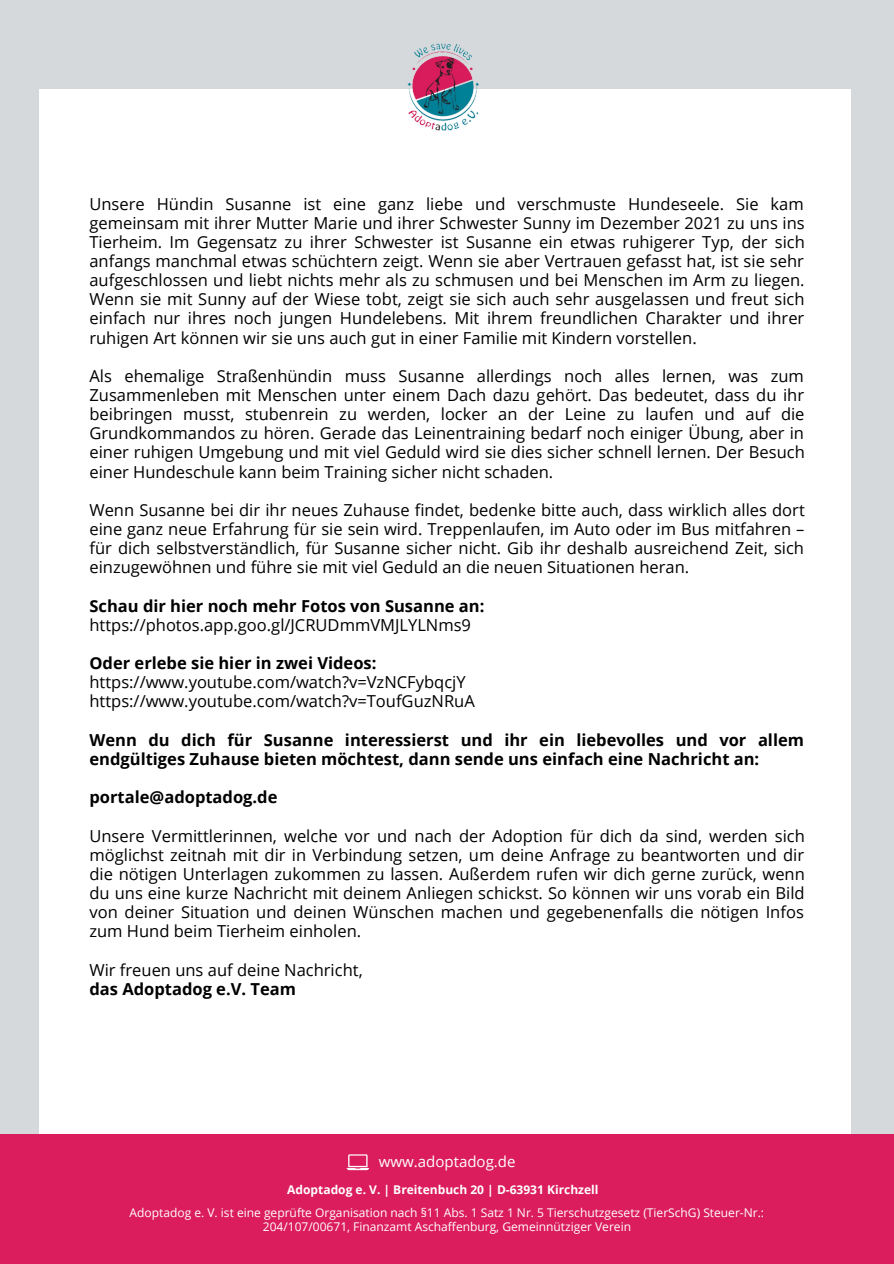
<style>
.page{position:relative;width:894px;height:1264px;background:#fff}
.page>*{position:absolute;margin:0;border:0;box-sizing:border-box;transform-origin:0 0}
.t1{font:16.5px/19.2px "Open Sans";color:#000;text-align:justify}
.t2{font:700 16.5px/19.2px "Open Sans";color:#000}
.t3{font:15px "Open Sans";color:#fff}
.t4{font:12px/14px "Open Sans";color:#fff;text-align:center}
.t5{font:700 12px "Open Sans";color:#fff}
</style>
<div class="page">
<div style="left:0;top:0;width:893px;height:1263px;background:#d5d9dc"></div>
<div style="left:39px;top:89px;width:811px;height:1174px;background:#fff"></div>
<img style="left:407px;top:43px;width:72px;height:88px">
<div style="left:0;top:1133px;width:893px;height:130px;background:#db1d5d"></div>
<svg style="left:346px;top:1154px;width:23px;height:16px"></svg>
<p class="t1" style="left:89px;top:193px;width:716px">Unsere Hündin Susanne ist eine ganz liebe und verschmuste Hundeseele. Sie kam gemeinsam mit ihrer Mutter Marie und ihrer Schwester Sunny im Dezember 2021 zu uns ins Tierheim. Im Gegensatz zu ihrer Schwester ist Susanne ein etwas ruhigerer Typ, der sich anfangs manchmal etwas schüchtern zeigt. Wenn sie aber Vertrauen gefasst hat, ist sie sehr aufgeschlossen und liebt nichts mehr als zu schmusen und bei Menschen im Arm zu liegen.<br>Wenn sie mit Sunny auf der Wiese tobt, zeigt sie sich auch sehr ausgelassen und freut sich einfach nur ihres noch jungen Hundelebens. Mit ihrem freundlichen Charakter und ihrer ruhigen Art können wir sie uns auch gut in einer Familie mit Kindern vorstellen.</p>
<p class="t1" style="left:89px;top:366px;width:716px">Als ehemalige Straßenhündin muss Susanne allerdings noch alles lernen, was zum Zusammenleben mit Menschen unter einem Dach dazu gehört. Das bedeutet, dass du ihr beibringen musst, stubenrein zu werden, locker an der Leine zu laufen und auf die Grundkommandos zu hören. Gerade das Leinentraining bedarf noch einiger Übung, aber in einer ruhigen Umgebung und mit viel Geduld wird sie dies sicher schnell lernen. Der Besuch einer Hundeschule kann beim Training sicher nicht schaden.</p>
<p class="t1" style="left:89px;top:500px;width:716px">Wenn Susanne bei dir ihr neues Zuhause findet, bedenke bitte auch, dass wirklich alles dort eine ganz neue Erfahrung für sie sein wird. Treppenlaufen, im Auto oder im Bus mitfahren – für dich selbstverständlich, für Susanne sicher nicht. Gib ihr deshalb ausreichend Zeit, sich einzugewöhnen und führe sie mit viel Geduld an die neuen Situationen heran.</p>
<p class="t2" style="left:89px;top:595px;width:396px">Schau dir hier noch mehr Fotos von Susanne an:</p>
<p class="t1" style="left:89px;top:615px;width:383px">https://photos.app.goo.gl/JCRUDmmVMJLYLNms9</p>
<p class="t2" style="left:89px;top:653px;width:288px">Oder erlebe sie hier in zwei Videos:</p>
<p class="t1" style="left:89px;top:672px;width:377px">https://www.youtube.com/watch?v=VzNCFybqcjY</p>
<p class="t1" style="left:89px;top:691px;width:387px">https://www.youtube.com/watch?v=ToufGuzNRuA</p>
<p class="t2" style="left:89px;top:729px;width:715px">Wenn du dich für Susanne interessierst und ihr ein liebevolles und vor allem endgültiges Zuhause bieten möchtest, dann sende uns einfach eine Nachricht an:</p>
<p class="t2" style="left:89px;top:787px;width:189px">portale@adoptadog.de</p>
<p class="t1" style="left:89px;top:825px;width:716px">Unsere Vermittlerinnen, welche vor und nach der Adoption für dich da sind, werden sich möglichst zeitnah mit dir in Verbindung setzen, um deine Anfrage zu beantworten und dir die nötigen Unterlagen zukommen zu lassen. Außerdem rufen wir dich gerne zurück, wenn du uns eine kurze Nachricht mit deinem Anliegen schickst. So können wir uns vorab ein Bild von deiner Situation und deinen Wünschen machen und gegebenenfalls die nötigen Infos zum Hund beim Tierheim einholen.</p>
<p class="t1" style="left:89px;top:959px;width:275px">Wir freuen uns auf deine Nachricht,</p>
<p class="t2" style="left:89px;top:978px;width:208px">das Adoptadog e.V. Team</p>
<p class="t3" style="left:379px;top:1151px;width:138px">www.adoptadog.de</p>
<p class="t5" style="left:287px;top:1181px;width:313px">Adoptadog e. V. | Breitenbuch 20 | D-63931 Kirchzell</p>
<p class="t4" style="left:130px;top:1205px;width:635px">Adoptadog e. V. ist eine geprüfte Organisation nach §11 Abs. 1 Satz 1 Nr. 5 Tierschutzgesetz (TierSchG) Steuer-Nr.:<br>204/107/00671, Finanzamt Aschaffenburg, Gemeinnütziger Verein</p>
</div>
